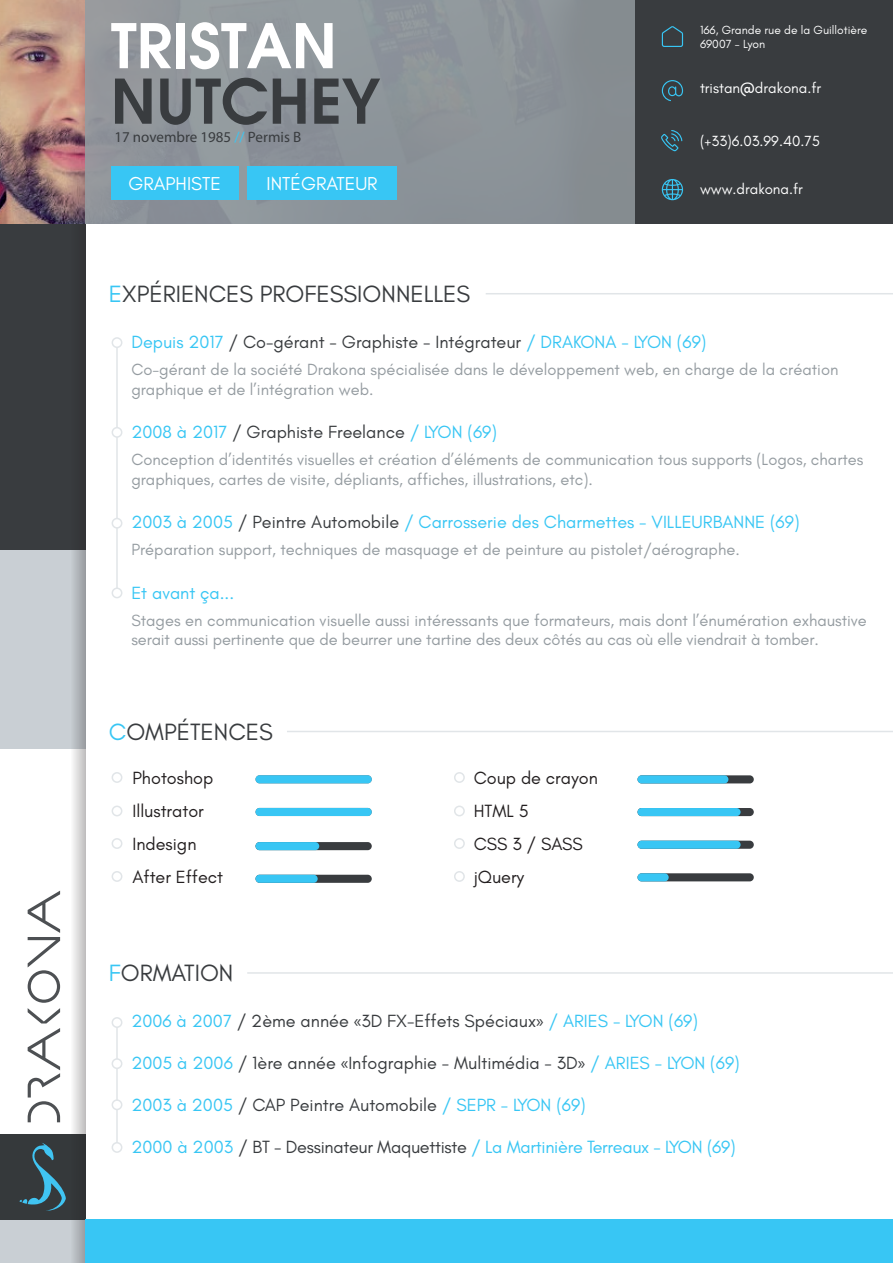
<style>
.page{position:relative;width:893px;height:1263px;background:#fff}
.page>*{position:absolute;margin:0;border:0;box-sizing:border-box;transform-origin:0 0}
.t1{font:600 61.2px "Avant Garde";color:#fff}
.t2{font:600 61.2px "Avant Garde";color:#393c3f}
.t3{font:24px "Glacial Indifference";color:#393c3f}
.t4{font:19.05px "Glacial Indifference";color:#fff}
.t5{font:18px "Glacial Indifference";color:#393c3f}
.t6{font:18px "Glacial Indifference";color:#38c6f4}
.t7{font:18px/33px "Glacial Indifference";color:#231f20}
.t8{font:16.5px/19.8px "Glacial Indifference";color:#959ca1}
.t9{font:15px "Glacial Indifference";color:#fff}
.t10{font:15px "Myriad Pro";color:#393c3f}
.t11{font:12px/14.4px "Glacial Indifference";color:#fff}
.s1{color:#38c6f4}
.s2{font-family:"Brandon Grotesque";font-weight:500}
.s3{color:#393c3f}
.s4{font-family:"Myriad Pro"}
</style>
<div class="page">
<div style="left:0;top:0;width:85px;height:1263px;background:#c9cfd4"></div>
<div style="left:0;top:0;width:85px;height:550px;background:#393c3f"></div>
<div style="left:0;top:749px;width:85px;height:385px;background:#fff"></div>
<div style="left:0;top:1134px;width:85px;height:85px;background:#35393b"></div>
<svg style="left:19px;top:1143px;width:47px;height:68px"></svg>
<svg style="left:28px;top:891px;width:32px;height:231px"></svg>
<svg style="left:69px;top:550px;width:16px;height:713px"></svg>
<div style="left:85px;top:1220px;width:808px;height:43px;background:#38c6f4"></div>
<hr style="left:116px;top:1022px;width:2px;height:125px;background:#e1e5e8">
<div style="left:112px;top:1018px;width:10px;height:9px;background:#fff;border-radius:50%"></div>
<div style="left:112px;top:1017px;width:10px;height:11px;border:2px solid #e1e5e8;border-radius:50%"></div>
<div style="left:112px;top:1059px;width:10px;height:9px;background:#fff;border-radius:50%"></div>
<div style="left:112px;top:1058px;width:10px;height:11px;border:2px solid #e1e5e8;border-radius:50%"></div>
<div style="left:112px;top:1100px;width:10px;height:9px;background:#fff;border-radius:50%"></div>
<div style="left:112px;top:1099px;width:10px;height:11px;border:2px solid #e1e5e8;border-radius:50%"></div>
<div style="left:112px;top:1143px;width:10px;height:9px;background:#fff;border-radius:50%"></div>
<div style="left:112px;top:1142px;width:10px;height:11px;border:2px solid #e1e5e8;border-radius:50%"></div>
<hr style="left:247px;top:972px;width:646px;height:2px;background:#e1e5e8">
<div style="left:637px;top:775px;width:117px;height:8px;background:#393c3f;border-radius:4px"></div>
<div style="left:637px;top:775px;width:91px;height:8px;background:#38c6f4;border-radius:4px"></div>
<div style="left:454px;top:772px;width:11px;height:11px;border:2px solid #e1e5e8;border-radius:50%"></div>
<div style="left:637px;top:808px;width:117px;height:8px;background:#393c3f;border-radius:4px"></div>
<div style="left:637px;top:808px;width:104px;height:8px;background:#38c6f4;border-radius:4px"></div>
<div style="left:454px;top:805px;width:11px;height:11px;border:2px solid #e1e5e8;border-radius:50%"></div>
<div style="left:637px;top:841px;width:117px;height:8px;background:#393c3f;border-radius:4px"></div>
<div style="left:637px;top:841px;width:104px;height:8px;background:#38c6f4;border-radius:4px"></div>
<div style="left:454px;top:838px;width:11px;height:11px;border:2px solid #e1e5e8;border-radius:50%"></div>
<div style="left:637px;top:873px;width:117px;height:8px;background:#393c3f;border-radius:4px"></div>
<div style="left:637px;top:873px;width:32px;height:8px;background:#38c6f4;border-radius:4px"></div>
<div style="left:454px;top:871px;width:11px;height:11px;border:2px solid #e1e5e8;border-radius:50%"></div>
<div style="left:255px;top:775px;width:117px;height:8px;background:#38c6f4;border-radius:4px"></div>
<div style="left:112px;top:772px;width:10px;height:11px;border:2px solid #e1e5e8;border-radius:50%"></div>
<div style="left:255px;top:808px;width:117px;height:8px;background:#38c6f4;border-radius:4px"></div>
<div style="left:112px;top:805px;width:10px;height:11px;border:2px solid #e1e5e8;border-radius:50%"></div>
<div style="left:255px;top:842px;width:117px;height:8px;background:#393c3f;border-radius:4px"></div>
<div style="left:255px;top:842px;width:64px;height:8px;background:#38c6f4;border-radius:4px"></div>
<div style="left:112px;top:838px;width:10px;height:11px;border:2px solid #e1e5e8;border-radius:50%"></div>
<div style="left:255px;top:875px;width:117px;height:8px;background:#393c3f;border-radius:4px"></div>
<div style="left:255px;top:875px;width:63px;height:8px;background:#38c6f4;border-radius:4px"></div>
<div style="left:112px;top:871px;width:10px;height:11px;border:2px solid #e1e5e8;border-radius:50%"></div>
<hr style="left:287px;top:731px;width:606px;height:1px;background:#e1e5e8">
<hr style="left:486px;top:293px;width:407px;height:1px;background:#e1e5e8">
<hr style="left:116px;top:343px;width:2px;height:250px;background:#e1e5e8">
<div style="left:112px;top:588px;width:10px;height:10px;background:#fff;border-radius:50%"></div>
<div style="left:112px;top:587px;width:10px;height:11px;border:2px solid #e1e5e8;border-radius:50%"></div>
<div style="left:112px;top:518px;width:10px;height:10px;background:#fff;border-radius:50%"></div>
<div style="left:112px;top:518px;width:10px;height:11px;border:2px solid #e1e5e8;border-radius:50%"></div>
<div style="left:112px;top:428px;width:10px;height:9px;background:#fff;border-radius:50%"></div>
<div style="left:112px;top:427px;width:10px;height:11px;border:2px solid #e1e5e8;border-radius:50%"></div>
<div style="left:112px;top:338px;width:10px;height:9px;background:#fff;border-radius:50%"></div>
<div style="left:112px;top:337px;width:10px;height:11px;border:2px solid #e1e5e8;border-radius:50%"></div>
<img style="left:0;top:0;width:740px;height:269px">
<div style="left:85px;top:0;width:808px;height:223px;background:#8c9399"></div>
<div style="left:111px;top:166px;width:128px;height:34px;background:#38c6f4"></div>
<div style="left:247px;top:166px;width:150px;height:34px;background:#38c6f4"></div>
<div style="left:636px;top:0;width:257px;height:223px;background:#393c3f"></div>
<svg style="left:662px;top:26px;width:21px;height:21px"></svg>
<svg style="left:661px;top:130px;width:21px;height:21px"></svg>
<svg style="left:662px;top:80px;width:21px;height:21px"></svg>
<svg style="left:662px;top:179px;width:21px;height:21px"></svg>
<h1 class="t1" style="left:111px;top:-2px;width:228px">TRISTAN</h1>
<h1 class="t2" style="left:111px;top:54px;width:270px">NUTCHEY</h1>
<p class="t10" style="left:114px;top:128px;width:188px">17 novembre 1985 <span class="s1">//</span> Permis B</p>
<p class="t4" style="left:128px;top:173px;width:94px">GRAPHISTE</p>
<p class="t4" style="left:266px;top:173px;width:113px">INTÉGRATEUR</p>
<p class="t11" style="left:700px;top:23px;width:169px">166, Grande rue de la Guillotière<br>69007 - Lyon</p>
<p class="t9" style="left:700px;top:80px;width:123px">tristan<span class="s2">@</span>drakona.fr</p>
<p class="t9" style="left:700px;top:132px;width:122px">(+33)6.03.99.40.75</p>
<p class="t9" style="left:700px;top:180px;width:104px">www.drakona.fr</p>
<h2 class="t3" style="left:109px;top:280px;width:363px"><span class="s1">E</span>XPÉRIENCES PROFESSIONNELLES</h2>
<p class="t5" style="left:131px;top:332px;width:577px"><span class="s1">Depuis 2017</span> / Co-gérant - Graphiste - Intégrateur <span class="s1">/ DRAKONA - LYON (69)</span></p>
<p class="t8" style="left:131px;top:360px;width:709px">Co-gérant de la société Drakona spécialisée dans le développement web, en charge de la création graphique et de l’intégration web.</p>
<p class="t5" style="left:131px;top:422px;width:367px"><span class="s1">2008 à 2017</span> / Graphiste Freelance <span class="s1">/ LYON (69)</span></p>
<p class="t8" style="left:131px;top:450px;width:734px">Conception d’identités visuelles et création d’éléments de communication tous supports (Logos, chartes graphiques, cartes de visite, dépliants, affiches, illustrations, etc).</p>
<p class="t6" style="left:131px;top:512px;width:670px">2003 à 2005 <span class="s3">/ Peintre Automobile</span> / Carrosserie des Charmettes - VILLEURBANNE (69)</p>
<p class="t8" style="left:131px;top:540px;width:610px">Préparation support, techniques de masquage et de peinture au pistolet/aérographe.</p>
<p class="t6" style="left:131px;top:583px;width:104px">Et avant ça...</p>
<p class="t8" style="left:131px;top:610px;width:737px">Stages en communication visuelle aussi intéressants que formateurs, mais dont l’énumération exhaustive serait aussi pertinente que de beurrer une tartine des deux côtés au cas où elle viendrait à tomber.</p>
<h2 class="t3" style="left:109px;top:718px;width:166px"><span class="s1">C</span>OMPÉTENCES</h2>
<p class="t7" style="left:132px;top:761px;width:92px">Photoshop<br>Illustrator<br>Indesign<br>After Effect</p>
<p class="t7" style="left:474px;top:761px;width:126px">Coup de crayon<br>HTML 5<br>CSS 3 / SASS jQuery</p>
<h2 class="t3" style="left:109px;top:960px;width:126px"><span class="s1">F</span>ORMATION</h2>
<p class="t5" style="left:131px;top:1011px;width:568px"><span class="s1">2006 à 2007</span> / 2ème année <span class="s4">«</span>3D FX-Effets Spéciaux<span class="s4">»</span> <span class="s1">/ ARIES - LYON (69)</span></p>
<p class="t5" style="left:131px;top:1053px;width:610px"><span class="s1">2005 à 2006</span> / 1ère année <span class="s4">«</span>Infographie - Multimédia - 3D<span class="s4">»</span> <span class="s1">/ ARIES - LYON (69)</span></p>
<p class="t6" style="left:131px;top:1095px;width:456px">2003 à 2005 <span class="s3">/ CAP Peintre Automobile</span> / SEPR - LYON (69)</p>
<p class="t6" style="left:131px;top:1137px;width:606px">2000 à 2003 <span class="s3">/ BT - Dessinateur Maquettiste</span> / La Martinière Terreaux - LYON (69)</p>
</div>
